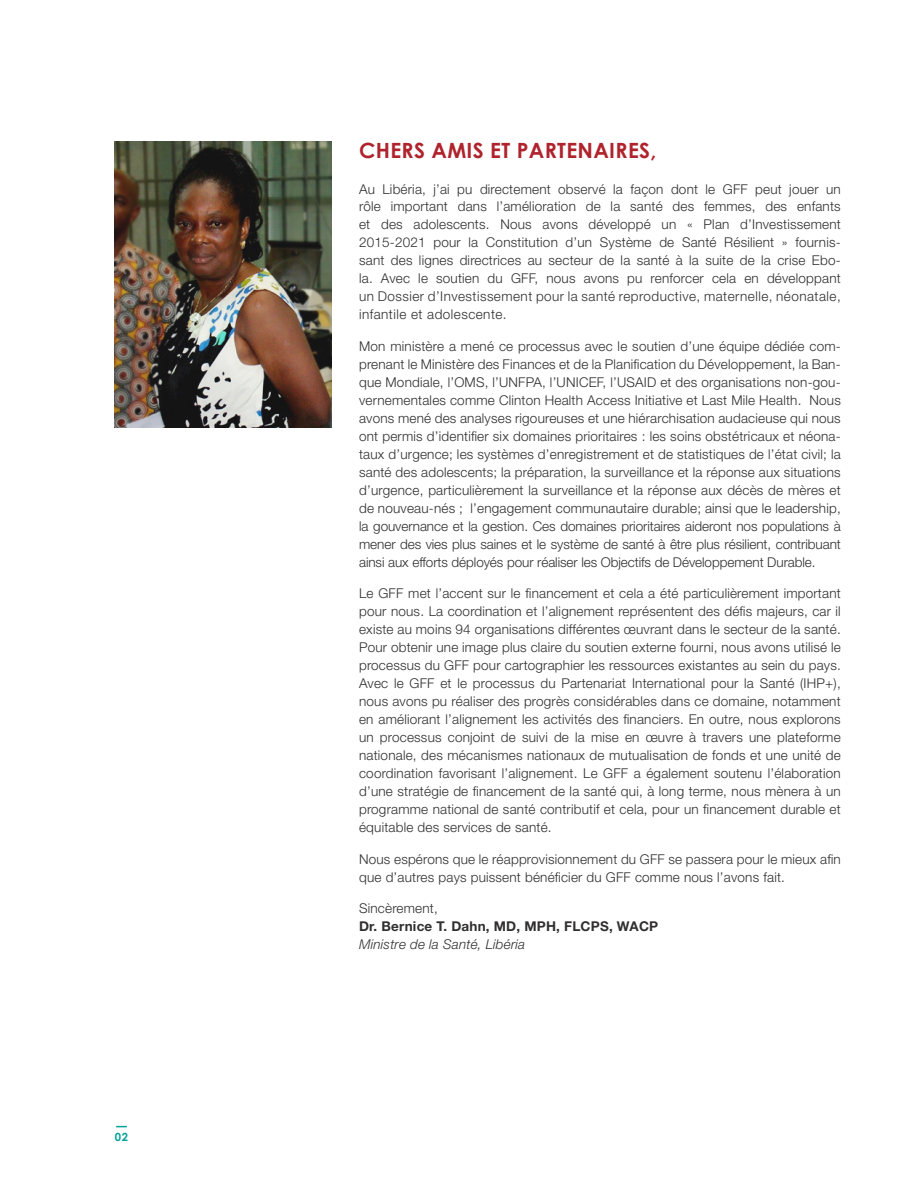
<style>
.page{position:relative;width:918px;height:1188px;background:#fff}
.page>*{position:absolute;margin:0;border:0;box-sizing:border-box;transform-origin:0 0}
.t1{font:700 21px "Century Gothic";letter-spacing:.015em;color:#af232d}
.t2{font:300 13.5px/18px "Helvetica Neue";letter-spacing:.015em;color:#312f30;text-align:justify}
.t3{font:700 13.5px "Helvetica Neue";letter-spacing:.015em;color:#312f30}
.t4{font:italic 300 13.5px "Helvetica Neue";letter-spacing:.015em;color:#312f30}
.t5{font:700 11.25px "Century Gothic";color:#00a29b}
</style>
<div class="page">
<img style="left:115px;top:142px;width:216px;height:286px">
<p class="t5" style="left:115px;top:1130px;width:15px">02</p>
<h1 class="t1" style="left:359px;top:137px;width:299px">CHERS AMIS ET PARTENAIRES,</h1>
<p class="t2" style="left:359px;top:179px;width:483px">Au Libéria, j’ai pu directement observé la façon dont le GFF peut jouer un rôle important dans l’amélioration de la santé des femmes, des enfants et des adolescents. Nous avons développé un « Plan d’Investissement 2015-2021 pour la Constitution d’un Système de Santé Résilient » fournis&shy;sant des lignes directrices au secteur de la santé à la suite de la crise Ebo&shy;la. Avec le soutien du GFF, nous avons pu renforcer cela en développant un Dossier d’Investissement pour la santé reproductive, maternelle, néonatale, infantile et adolescente.</p>
<p class="t2" style="left:359px;top:337px;width:483px">Mon ministère a mené ce processus avec le soutien d’une équipe dédiée com&shy;prenant le Ministère des Finances et de la Planification du Développement, la Ban&shy;que Mondiale, l’OMS, l’UNFPA, l’UNICEF, l’USAID et des organisations non-gou&shy;vernementales comme Clinton Health Access Initiative et Last Mile Health. Nous avons mené des analyses rigoureuses et une hiérarchisation audacieuse qui nous ont permis d’identifier six domaines prioritaires : les soins obstétricaux et néona&shy;taux d’urgence; les systèmes d’enregistrement et de statistiques de l’état civil; la santé des adolescents; la préparation, la surveillance et la réponse aux situations d’urgence, particulièrement la surveillance et la réponse aux décès de mères et de nouveau-nés ; l’engagement communautaire durable; ainsi que le leadership, la gouvernance et la gestion. Ces domaines prioritaires aideront nos populations à mener des vies plus saines et le système de santé à être plus résilient, contribuant ainsi aux efforts déployés pour réaliser les Objectifs de Développement Durable.</p>
<p class="t2" style="left:359px;top:584px;width:483px">Le GFF met l’accent sur le financement et cela a été particulièrement important pour nous. La coordination et l’alignement représentent des défis majeurs, car il existe au moins 94 organisations différentes œuvrant dans le secteur de la santé.<br>Pour obtenir une image plus claire du soutien externe fourni, nous avons utilisé le processus du GFF pour cartographier les ressources existantes au sein du pays.<br>Avec le GFF et le processus du Partenariat International pour la Santé (IHP+), nous avons pu réaliser des progrès considérables dans ce domaine, notamment en améliorant l’alignement les activités des financiers. En outre, nous explorons un processus conjoint de suivi de la mise en œuvre à travers une plateforme nationale, des mécanismes nationaux de mutualisation de fonds et une unité de coordination favorisant l’alignement. Le GFF a également soutenu l’élaboration d’une stratégie de financement de la santé qui, à long terme, nous mènera à un programme national de santé contributif et cela, pour un financement durable et équitable des services de santé.</p>
<p class="t2" style="left:359px;top:850px;width:483px">Nous espérons que le réapprovisionnement du GFF se passera pour le mieux afin que d’autres pays puissent bénéficier du GFF comme nous l’avons fait.</p>
<p class="t2" style="left:359px;top:899px;width:80px">Sincèrement,</p>
<p class="t3" style="left:359px;top:918px;width:301px">Dr. Bernice T. Dahn, MD, MPH, FLCPS, WACP</p>
<p class="t4" style="left:359px;top:936px;width:168px">Ministre de la Santé, Libéria</p>
</div>
